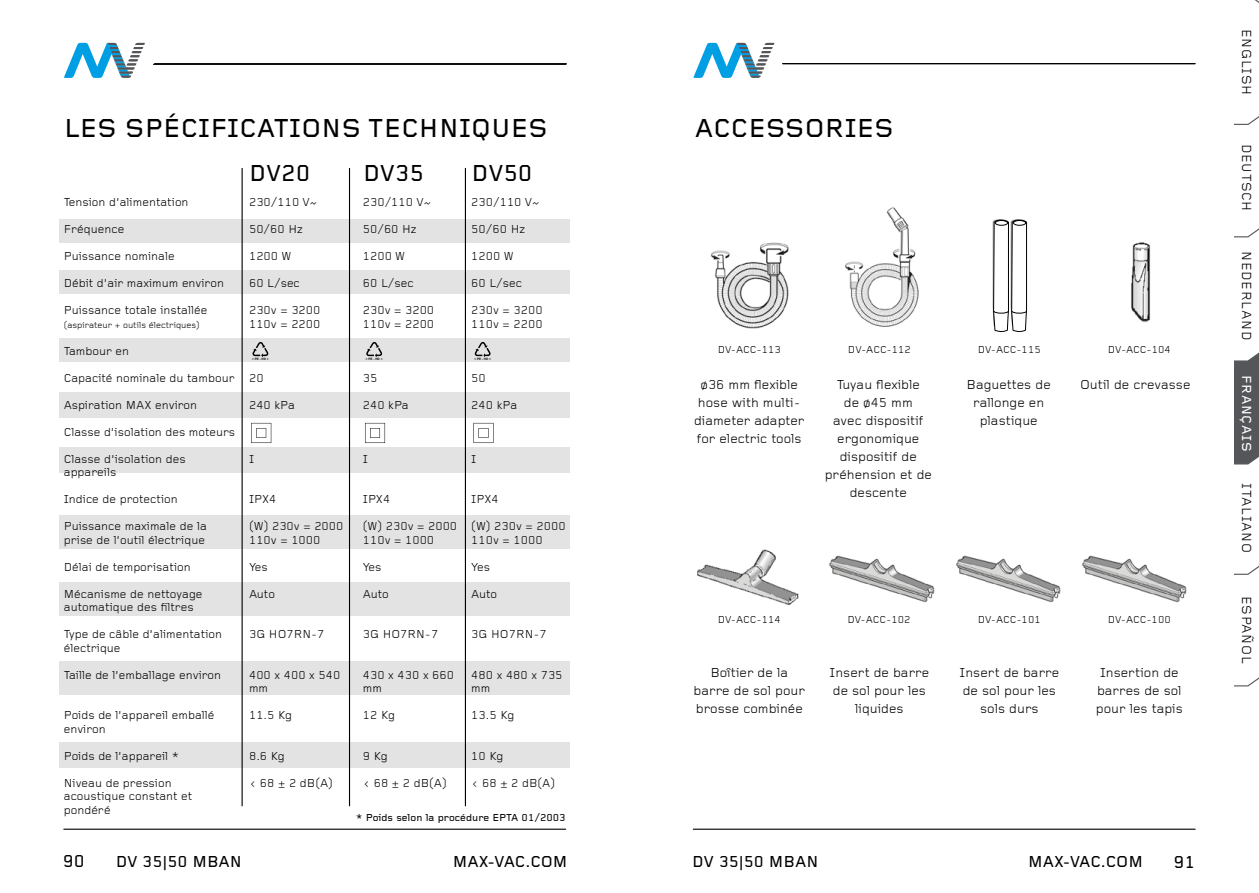
<style>
.page{position:relative;width:1259px;height:893px;background:#fff}
.page>*{position:absolute;margin:0;border:0;box-sizing:border-box;transform-origin:0 0}
.t1{font:500 27px "Foundry Gridnik";letter-spacing:.015em;color:#000}
.t2{font:500 24px "Foundry Gridnik";letter-spacing:.005em;color:#000}
.t3{font:500 18px "Foundry Gridnik";color:#000}
.t4{font:500 16.5px "Foundry Gridnik";color:#000}
.t5{font:13.65px "Foundry Gridnik";letter-spacing:.055em;color:#000}
.t6{font:500 13.65px "Foundry Gridnik";letter-spacing:.055em;color:#fff}
.t7{font:13.5px/18px "Foundry Gridnik";color:#000;text-align:center}
.t8{font:12px/13.5px "Foundry Gridnik";color:#000}
.t9{font:10.5px "Foundry Gridnik";color:#000}
.t10{font:500 10.5px "Foundry Gridnik";color:#000}
.t11{font:9px "Foundry Gridnik";color:#000}
.t12{font:700 3.15px "Arial";color:#000}
</style>
<div class="page">
<hr style="left:693px;top:829px;width:502px;height:1px;background:#000">
<hr style="left:64px;top:829px;width:502px;height:1px;background:#000">
<hr style="left:153px;top:64px;width:413px;height:1px;background:#000">
<hr style="left:782px;top:63px;width:413px;height:1px;background:#000">
<svg style="left:1234px;top:0;width:25px;height:687px"></svg>
<hr style="left:154px;top:63px;width:413px;height:1px;background:#000">
<svg style="left:64px;top:43px;width:81px;height:35px"></svg>
<div style="left:60px;top:220px;width:510px;height:23px;background:#e3e3e3"></div>
<div style="left:60px;top:271px;width:510px;height:23px;background:#e3e3e3"></div>
<div style="left:60px;top:339px;width:510px;height:23px;background:#e3e3e3"></div>
<div style="left:60px;top:392px;width:510px;height:26px;background:#e3e3e3"></div>
<div style="left:60px;top:661px;width:510px;height:33px;background:#e3e3e3"></div>
<div style="left:60px;top:742px;width:510px;height:25px;background:#e3e3e3"></div>
<div style="left:60px;top:447px;width:510px;height:26px;background:#e3e3e3"></div>
<div style="left:60px;top:515px;width:510px;height:34px;background:#e3e3e3"></div>
<div style="left:60px;top:582px;width:510px;height:33px;background:#e3e3e3"></div>
<hr style="left:241px;top:168px;width:2px;height:638px;background:#000">
<hr style="left:349px;top:168px;width:1px;height:638px;background:#000">
<hr style="left:465px;top:168px;width:1px;height:638px;background:#000">
<svg style="left:251px;top:423px;width:20px;height:20px"></svg>
<svg style="left:365px;top:423px;width:20px;height:20px"></svg>
<svg style="left:473px;top:423px;width:20px;height:20px"></svg>
<svg style="left:252px;top:342px;width:16px;height:15px"></svg>
<svg style="left:366px;top:342px;width:16px;height:15px"></svg>
<svg style="left:474px;top:342px;width:17px;height:15px"></svg>
<svg style="left:693px;top:43px;width:81px;height:35px"></svg>
<img style="left:710px;top:242px;width:79px;height:87px">
<img style="left:845px;top:207px;width:74px;height:120px">
<img style="left:992px;top:221px;width:36px;height:90px">
<img style="left:697px;top:549px;width:102px;height:56px">
<img style="left:829px;top:555px;width:106px;height:48px">
<img style="left:956px;top:555px;width:105px;height:48px">
<img style="left:1082px;top:555px;width:105px;height:48px">
<img style="left:1131px;top:242px;width:19px;height:80px">
<svg style="left:993px;top:219px;width:34px;height:114px"></svg>
<h1 class="t1" style="left:64px;top:114px;width:485px">LES SPÉCIFICATIONS TECHNIQUES</h1>
<p class="t8" style="left:64px;top:196px;width:126px">Tension d’alimentation</p>
<p class="t8" style="left:64px;top:223px;width:62px">Fréquence</p>
<p class="t8" style="left:64px;top:250px;width:112px">Puissance nominale</p>
<p class="t8" style="left:64px;top:277px;width:162px">Débit d’air maximum environ</p>
<p class="t8" style="left:64px;top:304px;width:145px">Puissance totale installée</p>
<p class="t11" style="left:64px;top:320px;width:137px">(aspirateur + outils électriques)</p>
<p class="t8" style="left:64px;top:344px;width:67px">Tambour en</p>
<p class="t8" style="left:64px;top:371px;width:172px">Capacité nominale du tambour</p>
<p class="t8" style="left:64px;top:398px;width:135px">Aspiration MAX environ</p>
<p class="t8" style="left:64px;top:425px;width:173px">Classe d’isolation des moteurs</p>
<p class="t8" style="left:64px;top:452px;width:123px">Classe d’isolation des appareils</p>
<p class="t8" style="left:64px;top:493px;width:116px">Indice de protection</p>
<p class="t8" style="left:64px;top:520px;width:145px">Puissance maximale de la prise de l’outil électrique</p>
<p class="t8" style="left:64px;top:560px;width:128px">Délai de temporisation</p>
<p class="t8" style="left:64px;top:587px;width:140px">Mécanisme de nettoyage automatique des filtres</p>
<p class="t8" style="left:64px;top:628px;width:160px">Type de câble d’alimentation électrique</p>
<p class="t8" style="left:64px;top:668px;width:159px">Taille de l’emballage environ</p>
<p class="t8" style="left:64px;top:709px;width:152px">Poids de l’appareil emballé environ</p>
<p class="t8" style="left:64px;top:749px;width:117px">Poids de l’appareil *</p>
<p class="t8" style="left:64px;top:776px;width:130px">Niveau de pression acoustique constant et pondéré</p>
<h2 class="t2" style="left:249px;top:160px;width:62px">DV20</h2>
<h2 class="t2" style="left:363px;top:160px;width:62px">DV35</h2>
<h2 class="t2" style="left:471px;top:160px;width:62px">DV50</h2>
<p class="t8" style="left:249px;top:196px;width:70px">230/110 V~</p>
<p class="t8" style="left:249px;top:223px;width:55px">50/60 Hz</p>
<p class="t8" style="left:249px;top:250px;width:44px">1200 W</p>
<p class="t8" style="left:249px;top:277px;width:52px">60 L/sec</p>
<p class="t8" style="left:249px;top:304px;width:73px">230v = 3200<br>110v = 2200</p>
<p class="t8" style="left:363px;top:196px;width:70px">230/110 V~</p>
<p class="t8" style="left:363px;top:223px;width:55px">50/60 Hz</p>
<p class="t8" style="left:363px;top:250px;width:44px">1200 W</p>
<p class="t8" style="left:363px;top:277px;width:52px">60 L/sec</p>
<p class="t8" style="left:363px;top:304px;width:73px">230v = 3200<br>110v = 2200</p>
<p class="t8" style="left:471px;top:196px;width:70px">230/110 V~</p>
<p class="t8" style="left:471px;top:223px;width:55px">50/60 Hz</p>
<p class="t8" style="left:471px;top:250px;width:44px">1200 W</p>
<p class="t8" style="left:471px;top:277px;width:52px">60 L/sec</p>
<p class="t8" style="left:471px;top:304px;width:73px">230v = 3200<br>110v = 2200</p>
<p class="t12" style="left:252px;top:357px;width:18px">&gt; PE - HD &lt;</p>
<p class="t12" style="left:366px;top:357px;width:18px">&gt; PE - HD &lt;</p>
<p class="t12" style="left:474px;top:357px;width:18px">&gt; PE - HD &lt;</p>
<p class="t8" style="left:249px;top:371px;width:16px">20</p>
<p class="t8" style="left:249px;top:398px;width:47px">240 kPa</p>
<p class="t8" style="left:363px;top:371px;width:16px">35</p>
<p class="t8" style="left:363px;top:398px;width:47px">240 kPa</p>
<p class="t8" style="left:471px;top:371px;width:16px">50</p>
<p class="t8" style="left:471px;top:398px;width:47px">240 kPa</p>
<p class="t8" style="left:249px;top:452px;width:7px">I</p>
<p class="t8" style="left:249px;top:493px;width:29px">IPX4</p>
<p class="t8" style="left:249px;top:520px;width:96px">(W) 230v = 2000<br>110v = 1000</p>
<p class="t8" style="left:249px;top:560px;width:20px">Yes</p>
<p class="t8" style="left:249px;top:587px;width:27px">Auto</p>
<p class="t8" style="left:249px;top:628px;width:77px">3G HO7RN-7</p>
<p class="t8" style="left:249px;top:668px;width:93px">400 x 400 x 540 mm</p>
<p class="t8" style="left:249px;top:709px;width:45px">11.5 Kg</p>
<p class="t8" style="left:249px;top:749px;width:37px">8.6 Kg</p>
<p class="t8" style="left:249px;top:776px;width:85px">&lt; 68 ± 2 dB(A)</p>
<p class="t8" style="left:363px;top:452px;width:7px">I</p>
<p class="t8" style="left:363px;top:493px;width:29px">IPX4</p>
<p class="t8" style="left:363px;top:520px;width:96px">(W) 230v = 2000<br>110v = 1000</p>
<p class="t8" style="left:363px;top:560px;width:20px">Yes</p>
<p class="t8" style="left:363px;top:587px;width:27px">Auto</p>
<p class="t8" style="left:363px;top:628px;width:77px">3G HO7RN-7</p>
<p class="t8" style="left:363px;top:668px;width:93px">430 x 430 x 660 mm</p>
<p class="t8" style="left:363px;top:709px;width:34px">12 Kg</p>
<p class="t8" style="left:363px;top:749px;width:26px">9 Kg</p>
<p class="t8" style="left:363px;top:776px;width:85px">&lt; 68 ± 2 dB(A)</p>
<p class="t8" style="left:471px;top:452px;width:7px">I</p>
<p class="t8" style="left:471px;top:493px;width:29px">IPX4</p>
<p class="t8" style="left:471px;top:520px;width:96px">(W) 230v = 2000<br>110v = 1000</p>
<p class="t8" style="left:471px;top:560px;width:20px">Yes</p>
<p class="t8" style="left:471px;top:587px;width:27px">Auto</p>
<p class="t8" style="left:471px;top:628px;width:77px">3G HO7RN-7</p>
<p class="t8" style="left:471px;top:668px;width:93px">480 x 480 x 735 mm</p>
<p class="t8" style="left:471px;top:709px;width:45px">13.5 Kg</p>
<p class="t8" style="left:471px;top:749px;width:34px">10 Kg</p>
<p class="t8" style="left:471px;top:776px;width:85px">&lt; 68 ± 2 dB(A)</p>
<p class="t10" style="left:356px;top:812px;width:211px">* Poids selon la procédure EPTA 01/2003</p>
<h1 class="t1" style="left:695px;top:114px;width:200px">ACCESSORIES</h1>
<p class="t9" style="left:718px;top:344px;width:65px">DV-ACC-113</p>
<p class="t9" style="left:848px;top:344px;width:65px">DV-ACC-112</p>
<p class="t9" style="left:977px;top:344px;width:65px">DV-ACC-115</p>
<p class="t9" style="left:1107px;top:344px;width:65px">DV-ACC-104</p>
<p class="t7" style="left:694px;top:376px;width:112px">ø36 mm flexible hose with multi&shy;diameter adapter for electric tools</p>
<p class="t7" style="left:824px;top:376px;width:109px">Tuyau flexible<br>de ø45 mm<br>avec dispositif ergonomique dispositif de préhension et de descente</p>
<p class="t7" style="left:966px;top:376px;width:86px">Baguettes de rallonge en plastique</p>
<p class="t7" style="left:1080px;top:376px;width:112px">Outil de crevasse</p>
<p class="t9" style="left:718px;top:614px;width:65px">DV-ACC-114</p>
<p class="t9" style="left:847px;top:614px;width:65px">DV-ACC-102</p>
<p class="t9" style="left:977px;top:614px;width:65px">DV-ACC-101</p>
<p class="t9" style="left:1107px;top:614px;width:65px">DV-ACC-100</p>
<p class="t7" style="left:693px;top:664px;width:113px">Boîtier de la barre de sol pour brosse combinée</p>
<p class="t7" style="left:829px;top:664px;width:101px">Insert de barre de sol pour les liquides</p>
<p class="t7" style="left:959px;top:664px;width:101px">Insert de barre de sol pour les sols durs</p>
<p class="t7" style="left:1096px;top:664px;width:88px">Insertion de barres de sol pour les tapis</p>
<h3 class="t3" style="left:63px;top:851px;width:23px">90</h3>
<h3 class="t4" style="left:116px;top:852px;width:128px">DV 35|50 MBAN</h3>
<h3 class="t4" style="left:453px;top:852px;width:116px">MAX-VAC.COM</h3>
<h3 class="t4" style="left:692px;top:852px;width:128px">DV 35|50 MBAN</h3>
<h3 class="t4" style="left:1028px;top:852px;width:116px">MAX-VAC.COM</h3>
<h3 class="t3" style="left:1173px;top:852px;width:23px">91</h3>
<p class="t5" style="left:1254px;top:29px;width:68px;rotate:90deg">ENGLISH</p>
<p class="t5" style="left:1254px;top:144px;width:69px;rotate:90deg">DEUTSCH</p>
<p class="t5" style="left:1254px;top:251px;width:91px;rotate:90deg">NEDERLAND</p>
<p class="t6" style="left:1254px;top:375px;width:78px;rotate:90deg">FRANÇAIS</p>
<p class="t5" style="left:1254px;top:483px;width:71px;rotate:90deg">ITALIANO</p>
<p class="t5" style="left:1254px;top:596px;width:69px;rotate:90deg">ESPAÑOL</p>
</div>
